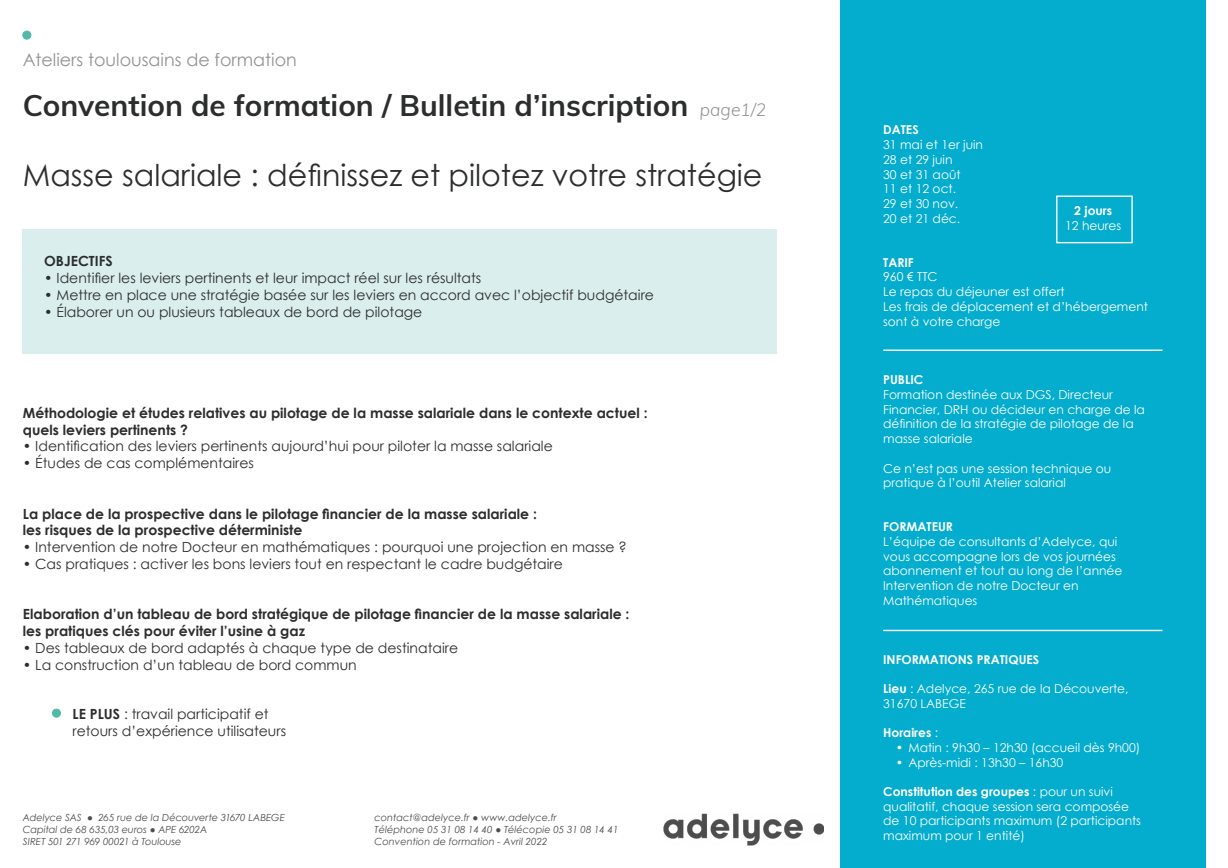
<style>
.page{position:relative;width:1228px;height:868px;background:#fff}
.page>*{position:absolute;margin:0;border:0;box-sizing:border-box;transform-origin:0 0}
.t1{font:30.1px "Century Gothic";color:#2c2d2d}
.t2{font:700 29.75px "Muli";color:#2c2d2d}
.t3{font:17.5px "Century Gothic";color:#939393}
.t4{font:14px/16.8px "Century Gothic";color:#2c2d2d}
.t5{font:700 14px/16.8px "Century Gothic";color:#2c2d2d}
.t6{font:12.25px/14.7px "Century Gothic";color:#fff}
.t7{font:700 12.25px "Century Gothic";color:#fff}
.t8{font:italic 9.8px/11.8px "Century Gothic";color:#4e4c4c}
.s1{font-weight:300;font-style:italic;font-size:17.5px;color:#939393}
.s2{font-weight:700}
.s3{font-weight:400}
</style>
<div class="page">
<img style="left:664px;top:814px;width:160px;height:31px">
<div style="left:840px;top:0;width:365px;height:868px;background:#04acce"></div>
<div style="left:23px;top:229px;width:754px;height:125px;background:#daeeed"></div>
<div style="left:52px;top:709px;width:8px;height:8px;background:#50b9a8;border-radius:50%"></div>
<div style="left:52px;top:709px;width:9px;height:8px;border:1px solid #50b9a8;border-radius:50%"></div>
<hr style="left:883px;top:350px;width:279px;height:1px;background:#fff">
<hr style="left:883px;top:630px;width:279px;height:1px;background:#fff">
<div style="left:1056px;top:196px;width:77px;height:47px;border:1px solid #fff"></div>
<div style="left:23px;top:31px;width:8px;height:8px;background:#50b9a8;border-radius:50%"></div>
<div style="left:23px;top:31px;width:8px;height:8px;border:1px solid #50b9a8;border-radius:50%"></div>
<h3 class="t3" style="left:23px;top:47px;width:276px">Ateliers toulousains de formation</h3>
<h2 class="t2" style="left:23px;top:83px;width:745px">Convention de formation / Bulletin d’inscription <span class="s1">page1/2</span></h2>
<h1 class="t1" style="left:23px;top:154px;width:741px">Masse salariale : définissez et pilotez votre stratégie</h1>
<p class="t5" style="left:44px;top:252px;width:70px">OBJECTIFS</p>
<p class="t4" style="left:44px;top:269px;width:439px">• Identifier les leviers pertinents et leur impact réel sur les résultats</p>
<p class="t4" style="left:44px;top:286px;width:611px">• Mettre en place une stratégie basée sur les leviers en accord avec l’objectif budgétaire</p>
<p class="t4" style="left:44px;top:303px;width:380px">• Élaborer un ou plusieurs tableaux de bord de pilotage</p>
<p class="t5" style="left:23px;top:404px;width:626px">Méthodologie et études relatives au pilotage de la masse salariale dans le contexte actuel : quels leviers pertinents ?</p>
<p class="t4" style="left:23px;top:438px;width:531px">• Identification des leviers pertinents aujourd’hui pour piloter la masse salariale</p>
<p class="t4" style="left:23px;top:455px;width:233px">• Études de cas complémentaires</p>
<p class="t5" style="left:23px;top:505px;width:516px">La place de la prospective dans le pilotage financier de la masse salariale : les risques de la prospective déterministe</p>
<p class="t4" style="left:23px;top:539px;width:605px">• Intervention de notre Docteur en mathématiques : pourquoi une projection en masse ?</p>
<p class="t4" style="left:23px;top:555px;width:541px">• Cas pratiques : activer les bons leviers tout en respectant le cadre budgétaire</p>
<p class="t5" style="left:23px;top:605px;width:608px">Elaboration d’un tableau de bord stratégique de pilotage financier de la masse salariale : les pratiques clés pour éviter l’usine à gaz</p>
<p class="t4" style="left:23px;top:639px;width:437px">• Des tableaux de bord adaptés à chaque type de destinataire</p>
<p class="t4" style="left:23px;top:656px;width:335px">• La construction d’un tableau de bord commun</p>
<p class="t4" style="left:73px;top:706px;width:215px"><span class="s2">LE PLUS</span> : travail participatif et retours d’expérience utilisateurs</p>
<p class="t8" style="left:23px;top:812px;width:263px">Adelyce SAS ● 265 rue de la Découverte 31670 LABEGE<br>Capital de 68 635,03 euros ● APE 6202A<br>SIRET 501 271 969 00021 à Toulouse</p>
<p class="t8" style="left:375px;top:812px;width:246px">contact@adelyce.fr ● www.adelyce.fr<br>Téléphone 05 31 08 14 40 ● Télécopie 05 31 08 14 41<br>Convention de formation - Avril 2022</p>
<p class="t7" style="left:883px;top:121px;width:37px">DATES</p>
<p class="t6" style="left:883px;top:137px;width:101px">31 mai et 1er juin<br>28 et 29 juin<br>30 et 31 août<br>11 et 12 oct.<br>29 et 30 nov.<br>20 et 21 déc.</p>
<p class="t7" style="left:883px;top:253px;width:32px">TARIF</p>
<p class="t6" style="left:883px;top:270px;width:266px">960 € TTC<br>Le repas du déjeuner est offert<br>Les frais de déplacement et d’hébergement sont à votre charge</p>
<p class="t7" style="left:1074px;top:201px;width:39px">2 jours</p>
<p class="t6" style="left:1065px;top:218px;width:58px">12 heures</p>
<p class="t7" style="left:883px;top:371px;width:42px">PUBLIC</p>
<p class="t6" style="left:883px;top:387px;width:263px">Formation destinée aux DGS, Directeur Financier, DRH ou décideur en charge de la définition de la stratégie de pilotage de la masse salariale</p>
<p class="t6" style="left:883px;top:461px;width:230px">Ce n’est pas une session technique ou pratique à l’outil Atelier salarial</p>
<p class="t7" style="left:883px;top:518px;width:71px">FORMATEUR</p>
<p class="t6" style="left:883px;top:534px;width:241px">L’équipe de consultants d’Adelyce, qui vous accompagne lors de vos journées abonnement et tout au long de l’année<br>Intervention de notre Docteur en<br>Mathématiques</p>
<p class="t7" style="left:883px;top:650px;width:158px">INFORMATIONS PRATIQUES</p>
<p class="t6" style="left:883px;top:681px;width:247px"><span class="s2">Lieu</span> : Adelyce, 265 rue de la Découverte,<br>31670 LABEGE</p>
<p class="t7" style="left:883px;top:723px;width:57px">Horaires <span class="s3">:</span></p>
<p class="t6" style="left:896px;top:740px;width:246px">• Matin : 9h30 – 12h30 (accueil dès 9h00)</p>
<p class="t6" style="left:896px;top:755px;width:169px">• Après-midi : 13h30 – 16h30</p>
<p class="t6" style="left:883px;top:784px;width:259px"><span class="s2">Constitution des groupes</span> : pour un suivi qualitatif, chaque session sera composée de 10 participants maximum (2 participants maximum pour 1 entité)</p>
</div>
